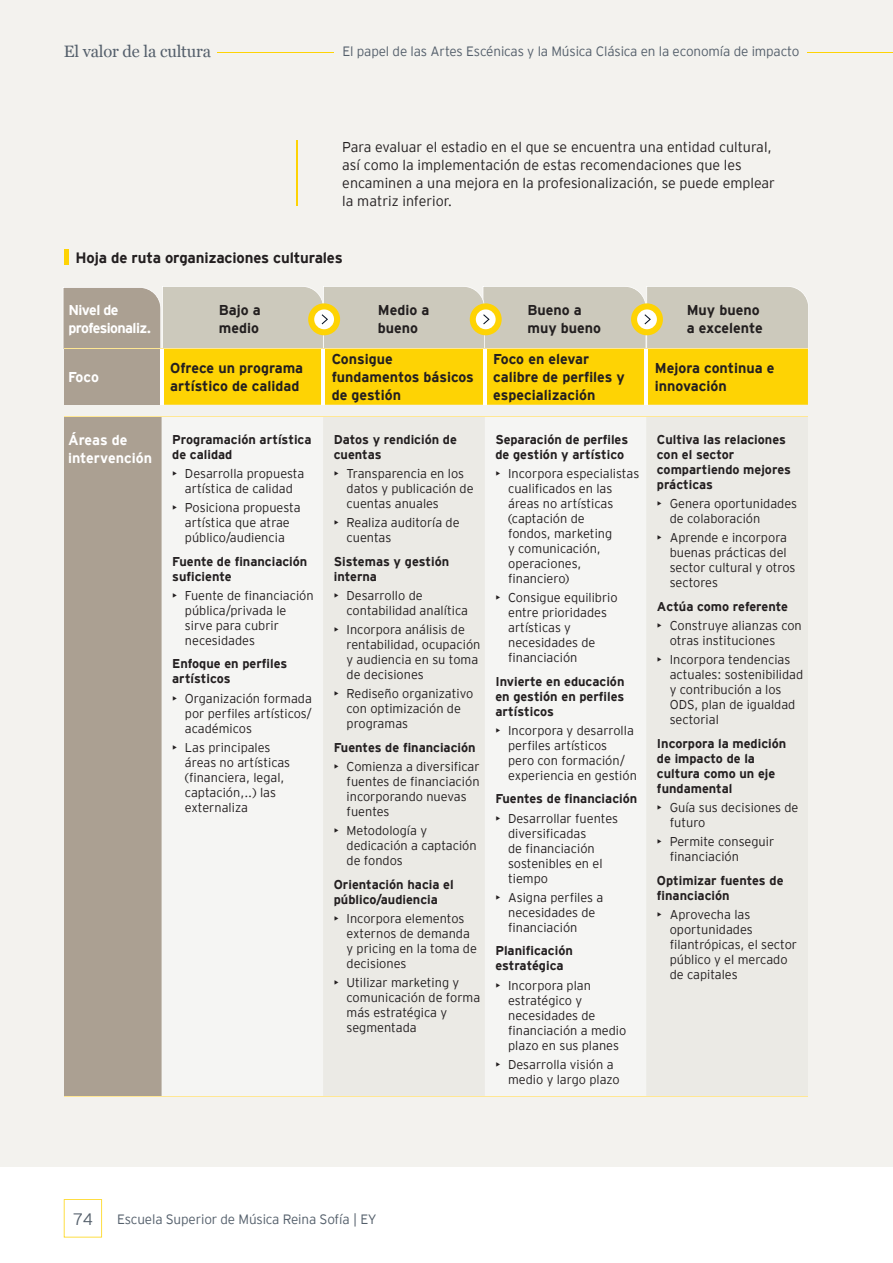
<style>
.page{position:relative;width:893px;height:1263px;background:#fff}
.page>*{position:absolute;margin:0;border:0;box-sizing:border-box;transform-origin:0 0}
.t1{font:16.5px "Georgia";letter-spacing:-.01em;color:#545f6b}
.t2{font:300 16.5px "EY Interstate";color:#545f6b}
.t3{font:700 15px "EY Interstate";letter-spacing:-.01em;color:#231f20}
.t4{font:700 14.25px/18px "EY Interstate";color:#231f20}
.t5{font:300 14.25px/18px "EY Interstate";color:#231f20}
.t6{font:700 14.25px/18px "EY Interstate";letter-spacing:-.03em;color:#fff}
.t7{font:700 14.25px/18px "EY Interstate";color:#fff}
.t8{font:300 13.5px "EY Interstate";letter-spacing:-.01em;color:#545f6b}
.t9{font:300 12.75px/15px "EY Interstate";color:#231f20}
.t10{font:700 12.75px/15px "EY Interstate";color:#231f20}
</style>
<div class="page">
<div style="left:0;top:0;width:893px;height:1166px;background:#f3f2ee"></div>
<hr style="left:296px;top:140px;width:1px;height:66px;background:#fed304">
<hr style="left:64px;top:249px;width:4px;height:15px;background:#fed304">
<svg style="left:64px;top:1199px;width:38px;height:38px"></svg>
<hr style="left:217px;top:52px;width:117px;height:1px;background:#fed304">
<hr style="left:808px;top:52px;width:85px;height:1px;background:#fed304">
<div style="left:64px;top:416px;width:98px;height:681px;background:#aba092"></div>
<hr style="left:64px;top:416px;width:98px;height:1px;background:#ffe794">
<hr style="left:162px;top:416px;width:161px;height:1px;background:#ffe794">
<hr style="left:323px;top:416px;width:162px;height:1px;background:#ffe794">
<hr style="left:485px;top:416px;width:161px;height:1px;background:#ffe794">
<hr style="left:646px;top:416px;width:162px;height:1px;background:#ffe794">
<hr style="left:64px;top:1096px;width:98px;height:1px;background:#ffe794">
<hr style="left:162px;top:1096px;width:161px;height:1px;background:#ffe794">
<hr style="left:323px;top:1096px;width:162px;height:1px;background:#ffe794">
<hr style="left:485px;top:1096px;width:161px;height:1px;background:#ffe794">
<hr style="left:646px;top:1096px;width:162px;height:1px;background:#ffe794">
<svg style="left:63px;top:286px;width:745px;height:119px;background:#deca6c"></svg>
<p class="t1" style="left:64px;top:39px;width:149px">El valor de la cultura</p>
<p class="t8" style="left:343px;top:42px;width:458px">El papel de las Artes Escénicas y la Música Clásica en la economía de impacto</p>
<p class="t5" style="left:342px;top:137px;width:434px">Para evaluar el estadio en el que se encuentra una entidad cultural, así como la implementación de estas recomendaciones que les encaminen a una mejora en la profesionalización, se puede emplear la matriz inferior.</p>
<p class="t3" style="left:75px;top:247px;width:269px">Hoja de ruta organizaciones culturales</p>
<p class="t6" style="left:68px;top:300px;width:84px">Nivel de profesionaliz.</p>
<p class="t6" style="left:68px;top:367px;width:32px">Foco</p>
<p class="t4" style="left:170px;top:358px;width:135px">Ofrece un programa artístico de calidad</p>
<p class="t4" style="left:332px;top:349px;width:144px">Consigue fundamentos básicos de gestión</p>
<p class="t4" style="left:493px;top:349px;width:133px">Foco en elevar calibre de perfiles y especialización</p>
<p class="t4" style="left:655px;top:358px;width:121px">Mejora continua e innovación</p>
<p class="t7" style="left:68px;top:430px;width:85px">Áreas de intervención</p>
<p class="t10" style="left:172px;top:431px;width:141px">Programación artística de calidad</p>
<p class="t9" style="left:172px;top:465px;width:134px;text-align:center">• Desarrolla propuesta artística de calidad</p>
<p class="t9" style="left:172px;top:499px;width:130px;text-align:center">• Posiciona propuesta artística que atrae público/audiencia</p>
<p class="t10" style="left:172px;top:553px;width:137px">Fuente de financiación suficiente</p>
<p class="t9" style="left:185px;top:587px;width:130px;text-indent:-13px">• Fuente de financiación pública/privada le sirve para cubrir necesidades</p>
<p class="t10" style="left:172px;top:656px;width:117px">Enfoque en perfiles artísticos</p>
<p class="t9" style="left:185px;top:690px;width:129px;text-align:justify;text-indent:-13px">• Organización formada por perfiles artísticos/ académicos</p>
<p class="t9" style="left:185px;top:739px;width:107px;text-indent:-13px">• Las principales áreas no artísticas (financiera, legal, captación,..) las externaliza</p>
<p class="t4" style="left:219px;top:300px;width:43px">Bajo a medio</p>
<p class="t4" style="left:378px;top:300px;width:53px">Medio a bueno</p>
<p class="t4" style="left:528px;top:300px;width:75px">Bueno a muy bueno</p>
<p class="t4" style="left:687px;top:300px;width:78px">Muy bueno a excelente</p>
<p class="t10" style="left:495px;top:431px;width:134px">Separación de perfiles de gestión y artístico</p>
<p class="t9" style="left:508px;top:465px;width:133px;text-indent:-13px">• Incorpora especialistas cualificados en las áreas no artísticas (captación de<br>fondos, marketing<br>y comunicación, operaciones, financiero)</p>
<p class="t9" style="left:508px;top:589px;width:111px;text-indent:-13px">• Consigue equilibrio entre prioridades artísticas y necesidades de financiación</p>
<p class="t10" style="left:495px;top:673px;width:131px;text-align:justify">Invierte en educación en gestión en perfiles artísticos</p>
<p class="t9" style="left:508px;top:722px;width:130px;text-indent:-13px">• Incorpora y desarrolla perfiles artísticos<br>pero con formación/ experiencia en gestión</p>
<p class="t10" style="left:495px;top:790px;width:143px">Fuentes de financiación</p>
<p class="t9" style="left:508px;top:810px;width:112px;text-indent:-13px">• Desarrollar fuentes diversificadas<br>de financiación sostenibles en el tiempo</p>
<p class="t9" style="left:508px;top:889px;width:97px;text-indent:-13px">• Asigna perfiles a necesidades de financiación</p>
<p class="t10" style="left:495px;top:942px;width:79px">Planificación estratégica</p>
<p class="t9" style="left:508px;top:977px;width:120px;text-indent:-13px">• Incorpora plan estratégico y necesidades de financiación a medio plazo en sus planes</p>
<p class="t9" style="left:508px;top:1056px;width:113px;text-indent:-13px">• Desarrolla visión a medio y largo plazo</p>
<p class="t10" style="left:334px;top:431px;width:125px">Datos y rendición de cuentas</p>
<p class="t9" style="left:347px;top:465px;width:129px;text-indent:-13px">• Transparencia en los datos y publicación de cuentas anuales</p>
<p class="t9" style="left:347px;top:514px;width:115px;text-indent:-13px">• Realiza auditoría de cuentas</p>
<p class="t10" style="left:334px;top:553px;width:117px">Sistemas y gestión interna</p>
<p class="t9" style="left:347px;top:587px;width:123px;text-indent:-13px">• Desarrollo de contabilidad analítica</p>
<p class="t9" style="left:347px;top:621px;width:135px;text-indent:-13px">• Incorpora análisis de rentabilidad, ocupación y audiencia en su toma de decisiones</p>
<p class="t9" style="left:347px;top:686px;width:128px;text-indent:-13px">• Rediseño organizativo con optimización de programas</p>
<p class="t10" style="left:334px;top:739px;width:143px">Fuentes de financiación</p>
<p class="t9" style="left:347px;top:758px;width:135px;text-indent:-13px">• Comienza a diversificar fuentes de financiación incorporando nuevas fuentes</p>
<p class="t9" style="left:347px;top:823px;width:132px;text-indent:-13px">• Metodología y dedicación a captación de fondos</p>
<p class="t10" style="left:334px;top:876px;width:121px">Orientación hacia el público/audiencia</p>
<p class="t9" style="left:347px;top:910px;width:132px;text-indent:-13px">• Incorpora elementos externos de demanda y pricing en la toma de decisiones</p>
<p class="t9" style="left:347px;top:975px;width:135px;text-indent:-13px">• Utilizar marketing y comunicación de forma más estratégica y segmentada</p>
<p class="t10" style="left:657px;top:431px;width:135px">Cultiva las relaciones con el sector compartiendo mejores prácticas</p>
<p class="t9" style="left:670px;top:495px;width:129px;text-indent:-13px">• Genera oportunidades de colaboración</p>
<p class="t9" style="left:670px;top:529px;width:127px;text-indent:-13px">• Aprende e incorpora buenas prácticas del sector cultural y otros sectores</p>
<p class="t10" style="left:657px;top:598px;width:133px">Actúa como referente</p>
<p class="t9" style="left:670px;top:617px;width:134px;text-indent:-13px">• Construye alianzas con otras instituciones</p>
<p class="t9" style="left:670px;top:651px;width:135px;text-indent:-13px">• Incorpora tendencias actuales: sostenibilidad y contribución a los<br>ODS, plan de igualdad sectorial</p>
<p class="t10" style="left:657px;top:735px;width:131px">Incorpora la medición de impacto de la cultura como un eje fundamental</p>
<p class="t9" style="left:670px;top:799px;width:130px;text-indent:-13px">• Guía sus decisiones de futuro</p>
<p class="t9" style="left:670px;top:833px;width:106px;text-indent:-13px">• Permite conseguir financiación</p>
<p class="t10" style="left:657px;top:872px;width:128px">Optimizar fuentes de financiación</p>
<p class="t9" style="left:670px;top:906px;width:129px;text-indent:-13px">• Aprovecha las oportunidades filantrópicas, el sector público y el mercado de capitales</p>
<p class="t2" style="left:73px;top:1207px;width:21px">74</p>
<p class="t8" style="left:117px;top:1209px;width:261px">Escuela Superior de Música Reina Sofía | EY</p>
</div>
